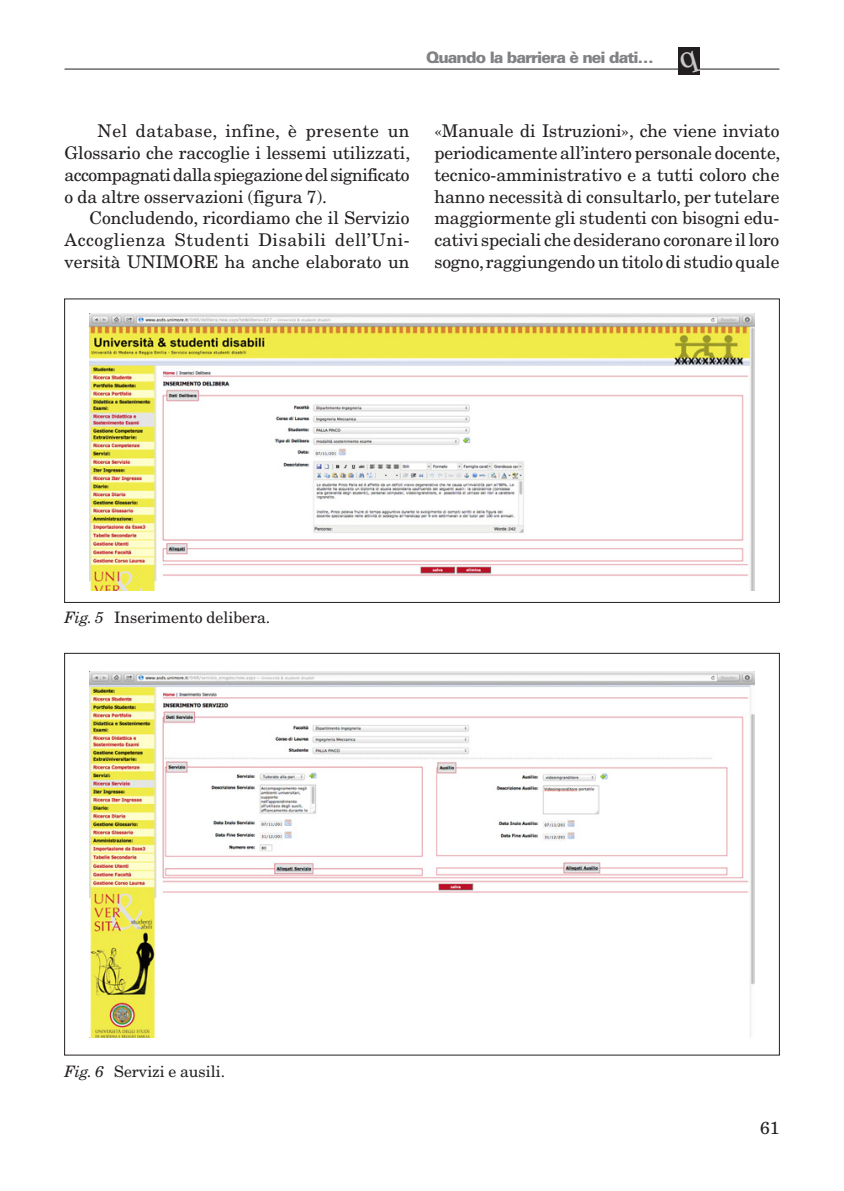
<style>
.page{position:relative;width:844px;height:1191px;background:#fff}
.page>*{position:absolute;margin:0;border:0;box-sizing:border-box;transform-origin:0 0}
.t1{font:17.5px/21.9px "New Century Schlbk LT Std";color:#231f20;text-align:justify}
.t2{font:15.75px "New Century Schlbk LT Std";color:#231f20}
.t3{font:900 15.75px "Univers LT Std";letter-spacing:-.06em;color:#808285}
.s1{font-style:italic}
</style>
<div class="page">
<div style="left:678px;top:47px;width:21px;height:28px;background:#231f20"></div>
<hr style="left:64px;top:69px;width:715px;height:1px;background:#231f20">
<img style="left:89px;top:671px;width:665px;height:366px">
<img style="left:89px;top:314px;width:665px;height:276px">
<svg style="left:699px;top:49px;width:1px;height:26px"></svg>
<p class="t3" style="left:426px;top:47px;width:229px">Quando la barriera è nei dati…</p>
<p class="t1" style="left:64px;top:120px;width:347px;text-indent:33px">Nel database, infine, è presente un Glossario che raccoglie i lessemi utilizzati, accompagnati dalla spiegazione del significato o da altre osservazioni (figura 7).</p>
<p class="t1" style="left:64px;top:207px;width:346px;text-indent:25px">Concludendo, ricordiamo che il Servizio Accoglienza Studenti Disabili dell’Uni&shy;versità UNIMORE ha anche elaborato un</p>
<p class="t1" style="left:434px;top:120px;width:347px">«Manuale di Istruzioni», che viene inviato periodicamente all’intero personale docente, tecnico-amministrativo e a tutti coloro che hanno necessità di consultarlo, per tutelare maggiormente gli studenti con bisogni edu&shy;cativi speciali che desiderano coronare il loro sogno, raggiungendo un titolo di studio quale</p>
<p class="t2" style="left:64px;top:608px;width:207px"><span class="s1">Fig. 5</span> Inserimento delibera.</p>
<p class="t2" style="left:64px;top:1061px;width:162px"><span class="s1">Fig. 6</span> Servizi e ausili.</p>
<p class="t1" style="left:759px;top:1117px;width:21px">61</p>
</div>
